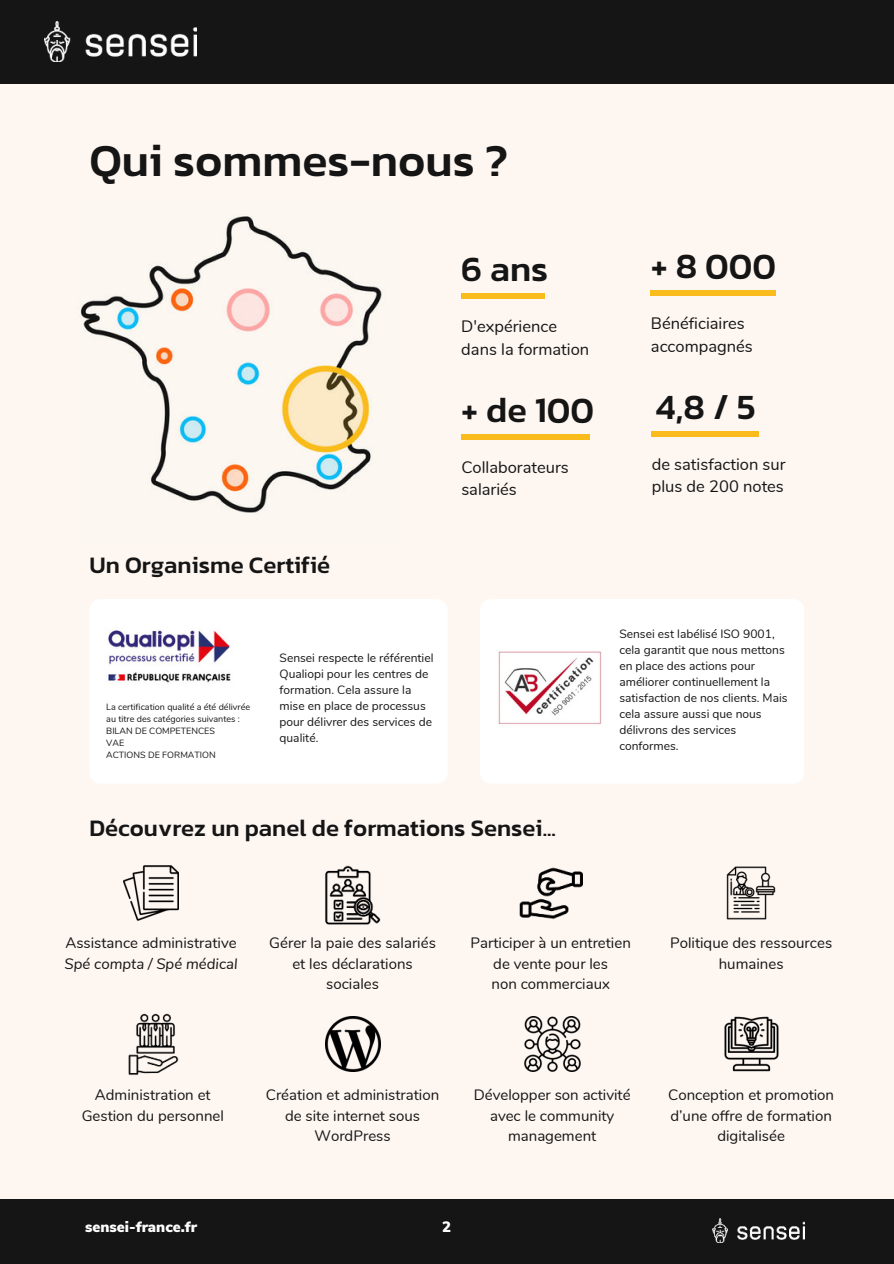
<style>
.page{position:relative;width:894px;height:1264px;background:#fff}
.page>*{position:absolute;margin:0;border:0;box-sizing:border-box;transform-origin:0 0}
.t1{font:500 46.5px "Kanit";color:#151515}
.t2{font:500 36px "Kanit";color:#151515}
.t3{font:500 24px "Kanit";color:#151515}
.t4{font:16.5px/22.5px "Nunito";color:#151515}
.t5{font:15px/20.2px "Nunito";color:#151515;text-align:center}
.t6{font:italic 15px "Nunito Sans";color:#151515}
.t7{font:900 15px "Nunito Sans";color:#fff}
.t8{font:12px/16px "Nunito";color:#151515}
.t9{font:9px/12px "Nunito";color:#151515}
</style>
<div class="page">
<div style="left:0;top:0;width:893px;height:1263px;background:#fdf6f1"></div>
<div style="left:0;top:0;width:893px;height:84px;background:#151515"></div>
<div style="left:0;top:1198px;width:893px;height:65px;background:#151515"></div>
<img style="left:45px;top:22px;width:152px;height:39px">
<img style="left:712px;top:1218px;width:92px;height:24px">
<div style="left:89px;top:599px;width:358px;height:184px;background:#fff;border-radius:11px"></div>
<img style="left:108px;top:630px;width:123px;height:53px">
<div style="left:479px;top:599px;width:324px;height:184px;background:#fff;border-radius:11px"></div>
<img style="left:498px;top:651px;width:103px;height:74px">
<img style="left:80px;top:216px;width:302px;height:298px">
<div style="left:461px;top:293px;width:83px;height:6px;background:#fabc1c"></div>
<div style="left:461px;top:434px;width:128px;height:6px;background:#fabc1c"></div>
<div style="left:650px;top:290px;width:125px;height:6px;background:#fabc1c"></div>
<div style="left:650px;top:431px;width:108px;height:5px;background:#fabc1c"></div>
<img style="left:124px;top:865px;width:55px;height:55px">
<img style="left:325px;top:865px;width:56px;height:59px">
<img style="left:519px;top:867px;width:63px;height:52px">
<img style="left:726px;top:866px;width:50px;height:54px">
<img style="left:128px;top:1013px;width:51px;height:62px">
<img style="left:325px;top:1016px;width:55px;height:55px">
<img style="left:524px;top:1016px;width:56px;height:55px">
<img style="left:724px;top:1016px;width:54px;height:55px">
<h1 class="t1" style="left:89px;top:125px;width:420px">Qui sommes-nous ?</h1>
<h2 class="t2" style="left:650px;top:239px;width:127px">+ 8 000</h2>
<h2 class="t2" style="left:461px;top:242px;width:88px">6 ans</h2>
<p class="t4" style="left:461px;top:314px;width:129px">D'expérience dans la formation</p>
<p class="t4" style="left:650px;top:311px;width:103px">Bénéficiaires accompagnés</p>
<h3 class="t3" style="left:89px;top:547px;width:242px">Un Organisme Certifié</h3>
<p class="t9" style="left:106px;top:700px;width:145px">La certification qualité a été délivrée au titre des catégories suivantes :<br>BILAN DE COMPETENCES<br>VAE<br>ACTIONS DE FORMATION</p>
<p class="t8" style="left:279px;top:649px;width:155px">Sensei respecte le référentiel<br>Qualiopi pour les centres de formation. Cela assure la mise en place de processus pour délivrer des services de qualité.</p>
<h2 class="t2" style="left:461px;top:382px;width:134px">+ de 100</h2>
<h2 class="t2" style="left:655px;top:379px;width:101px">4,8 / 5</h2>
<p class="t4" style="left:651px;top:452px;width:135px">de satisfaction sur plus de 200 notes</p>
<p class="t4" style="left:461px;top:455px;width:109px">Collaborateurs salariés</p>
<p class="t8" style="left:619px;top:624px;width:170px">Sensei est labélisé ISO 9001, cela garantit que nous mettons en place des actions pour améliorer continuellement la satisfaction de nos clients. Mais cela assure aussi que nous délivrons des services conformes.</p>
<h3 class="t3" style="left:89px;top:809px;width:468px">Découvrez un panel de formations Sensei...</h3>
<p class="t5" style="left:65px;top:932px;width:173px">Assistance administrative</p>
<p class="t6" style="left:64px;top:952px;width:175px">Spé compta / Spé médical</p>
<p class="t5" style="left:269px;top:932px;width:168px">Gérer la paie des salariés et les déclarations sociales</p>
<p class="t5" style="left:470px;top:932px;width:162px">Participer à un entretien de vente pour les<br>non commerciaux</p>
<p class="t5" style="left:670px;top:932px;width:164px">Politique des ressources humaines</p>
<p class="t5" style="left:82px;top:1084px;width:144px">Administration et<br>Gestion du personnel</p>
<p class="t5" style="left:266px;top:1084px;width:175px">Création et administration de site internet sous<br>WordPress</p>
<p class="t5" style="left:473px;top:1084px;width:158px">Développer son activité avec le community management</p>
<p class="t5" style="left:668px;top:1084px;width:167px">Conception et promotion d’une offre de formation digitalisée</p>
<p class="t7" style="left:85px;top:1215px;width:114px">sensei-france.fr</p>
<p class="t7" style="left:442px;top:1215px;width:11px">2</p>
</div>
